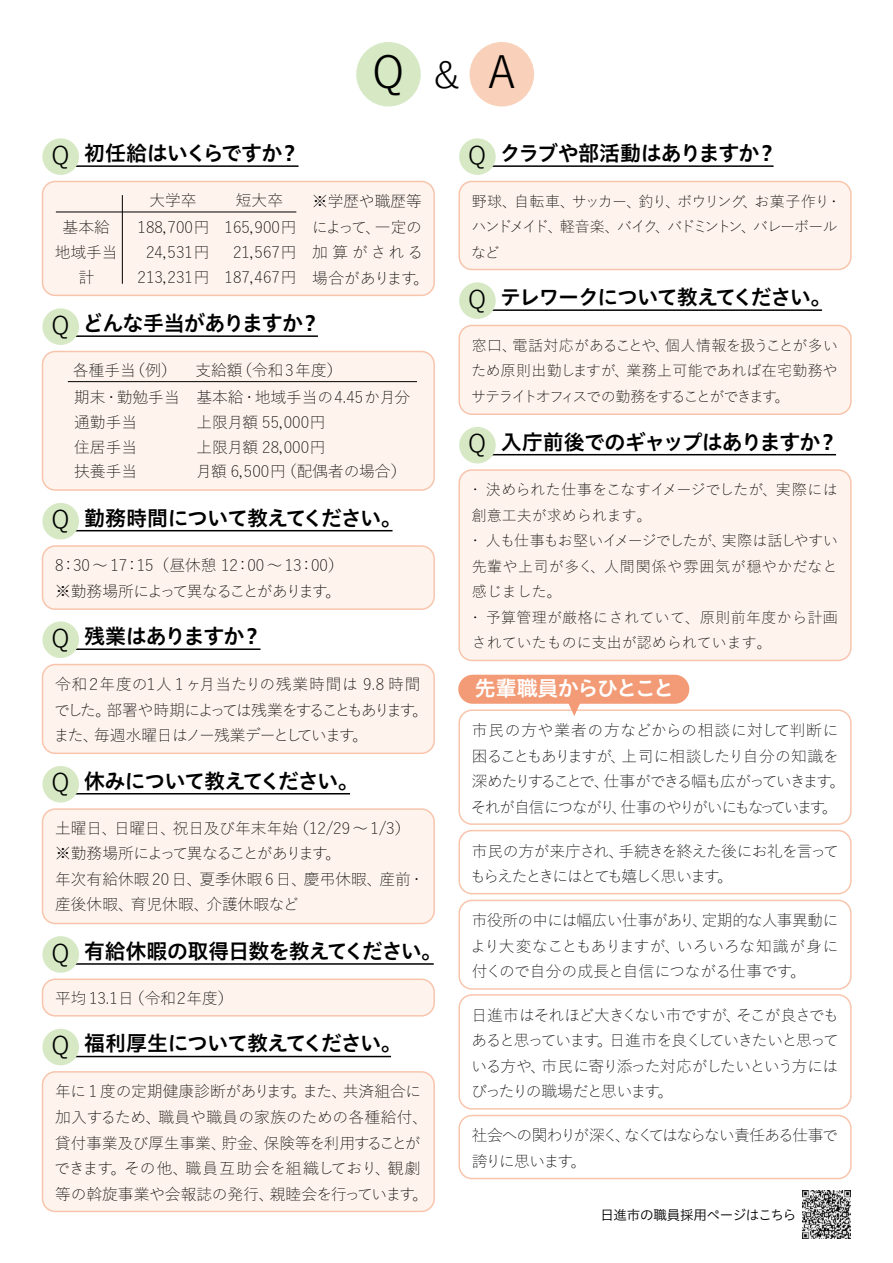
<style>
.page{position:relative;width:893px;height:1263px;background:#fff}
.page>*{position:absolute;margin:0;border:0;box-sizing:border-box;transform-origin:0 0}
.t1{font:45px "Yu Go Pr 6 N";color:#000}
.t2{font:25.5px "Yu Go Pr 6 N";color:#000}
.t3{font:21px "Hiragino UD Sans Std W6";letter-spacing:-.05em;color:#000}
.t4{font:21px "Hiragino UD Sans Std W6";letter-spacing:-.03em;color:#000}
.t5{font:21px "Hiragino UD Sans Std W6";letter-spacing:-.07em;color:#000}
.t6{font:21px "Hiragino UD Sans Std W6";letter-spacing:-.06em;color:#fff}
.t7{font:300 15.75px/24.8px "Yu Go Pr 6 N";color:#000}
.t8{font:300 15.75px/25.5px "Yu Go Pr 6 N";letter-spacing:-.02em;color:#000}
.t9{font:300 15.75px/25.5px "Yu Go Pr 6 N";letter-spacing:-.06em;color:#000}
.t10{font:300 15.75px/25.5px "Yu Go Pr 6 N";letter-spacing:-.1em;color:#000}
.t11{font:300 15.75px/25.5px "Yu Go Pr 6 N";letter-spacing:-.08em;color:#000}
.t12{font:300 15.75px/25.5px "Yu Go Pr 6 N";letter-spacing:-.085em;color:#000}
.t13{font:300 15px/25.5px "Yu Go Pr 6 N";color:#000;text-align:justify}
.t14{font:300 15px/25.5px "Yu Go Pr 6 N";letter-spacing:-.085em;color:#000}
.t15{font:13.5px "Hiragino UD Sans Std W3";letter-spacing:-.02em;color:#000}
.s1{font-size:37.5px}
.s2{font-family:"Yu Go Pr 6 N";font-size:25.5px}
</style>
<div class="page">
<div style="left:43px;top:181px;width:391px;height:114px;background:#fef3ed;border-radius:13px"></div>
<div style="left:42px;top:181px;width:393px;height:115px;border:2px solid #f8c5ac;border-radius:13px"></div>
<div style="left:43px;top:351px;width:391px;height:139px;background:#fef3ed;border-radius:13px"></div>
<div style="left:42px;top:351px;width:393px;height:140px;border:2px solid #f8c5ac;border-radius:13px"></div>
<div style="left:43px;top:546px;width:391px;height:63px;background:#fef3ed;border-radius:13px"></div>
<div style="left:42px;top:545px;width:393px;height:65px;border:2px solid #f8c5ac;border-radius:13px"></div>
<div style="left:43px;top:664px;width:391px;height:89px;background:#fef3ed;border-radius:13px"></div>
<div style="left:42px;top:664px;width:393px;height:90px;border:2px solid #f8c5ac;border-radius:13px"></div>
<div style="left:43px;top:809px;width:391px;height:114px;background:#fef3ed;border-radius:13px"></div>
<div style="left:42px;top:808px;width:393px;height:116px;border:2px solid #f8c5ac;border-radius:13px"></div>
<div style="left:43px;top:1072px;width:391px;height:139px;background:#fef3ed;border-radius:13px"></div>
<div style="left:42px;top:1071px;width:393px;height:141px;border:2px solid #f8c5ac;border-radius:13px"></div>
<div style="left:43px;top:979px;width:391px;height:37px;background:#fef3ed;border-radius:13px"></div>
<div style="left:42px;top:978px;width:393px;height:38px;border:2px solid #f8c5ac;border-radius:13px"></div>
<div style="left:458px;top:675px;width:231px;height:29px;background:#f29b76;border-radius:15px"></div>
<hr style="left:55px;top:165px;width:244px;height:2px;background:#000">
<div style="left:356px;top:42px;width:65px;height:64px;background:#d6e9c4;border-radius:50%"></div>
<div style="left:470px;top:42px;width:64px;height:64px;background:#f9d0ba;border-radius:50%"></div>
<div style="left:42px;top:138px;width:37px;height:37px;background:#d6e9c4;border-radius:50%"></div>
<hr style="left:56px;top:212px;width:240px;height:1px;background:#000">
<hr style="left:122px;top:195px;width:1px;height:89px;background:#000">
<hr style="left:472px;top:165px;width:302px;height:2px;background:#000">
<div style="left:459px;top:138px;width:37px;height:37px;background:#d6e9c4;border-radius:50%"></div>
<div style="left:459px;top:181px;width:392px;height:88px;background:#fef3ed;border-radius:13px"></div>
<div style="left:458px;top:181px;width:394px;height:89px;border:2px solid #f8c5ac;border-radius:13px"></div>
<hr style="left:55px;top:335px;width:263px;height:2px;background:#000">
<div style="left:42px;top:308px;width:37px;height:37px;background:#d6e9c4;border-radius:50%"></div>
<hr style="left:68px;top:381px;width:349px;height:1px;background:#000">
<hr style="left:55px;top:530px;width:338px;height:1px;background:#000">
<div style="left:42px;top:503px;width:37px;height:36px;background:#d6e9c4;border-radius:50%"></div>
<hr style="left:55px;top:648px;width:206px;height:2px;background:#000">
<div style="left:42px;top:621px;width:37px;height:37px;background:#d6e9c4;border-radius:50%"></div>
<hr style="left:55px;top:793px;width:295px;height:1px;background:#000">
<div style="left:42px;top:766px;width:37px;height:36px;background:#d6e9c4;border-radius:50%"></div>
<hr style="left:55px;top:1056px;width:336px;height:1px;background:#000">
<div style="left:42px;top:1029px;width:37px;height:36px;background:#d6e9c4;border-radius:50%"></div>
<hr style="left:55px;top:963px;width:379px;height:2px;background:#000">
<div style="left:42px;top:936px;width:37px;height:37px;background:#d6e9c4;border-radius:50%"></div>
<hr style="left:472px;top:309px;width:350px;height:2px;background:#000">
<div style="left:459px;top:282px;width:37px;height:37px;background:#d6e9c4;border-radius:50%"></div>
<div style="left:459px;top:325px;width:392px;height:89px;background:#fef3ed;border-radius:13px"></div>
<div style="left:458px;top:325px;width:394px;height:90px;border:2px solid #f8c5ac;border-radius:13px"></div>
<hr style="left:472px;top:454px;width:364px;height:1px;background:#000">
<div style="left:459px;top:427px;width:37px;height:36px;background:#d6e9c4;border-radius:50%"></div>
<div style="left:459px;top:470px;width:392px;height:190px;background:#fef3ed;border-radius:13px"></div>
<div style="left:458px;top:469px;width:394px;height:192px;border:2px solid #f8c5ac;border-radius:13px"></div>
<div style="left:458px;top:709px;width:394px;height:116px;border:2px solid #f8c5ac;border-radius:13px"></div>
<div style="left:458px;top:994px;width:394px;height:115px;border:2px solid #f8c5ac;border-radius:13px"></div>
<div style="left:458px;top:900px;width:394px;height:90px;border:2px solid #f8c5ac;border-radius:13px"></div>
<div style="left:458px;top:830px;width:394px;height:64px;border:2px solid #f8c5ac;border-radius:13px"></div>
<div style="left:458px;top:1115px;width:394px;height:64px;border:2px solid #f8c5ac;border-radius:13px"></div>
<svg style="left:567px;top:703px;width:14px;height:13px"></svg>
<img style="left:803px;top:1191px;width:48px;height:48px">
<h2 class="t2" style="left:51px;top:132px;width:20px">Q</h2>
<h3 class="t3" style="left:84px;top:137px;width:217px">初任給はいくらですか？</h3>
<h1 class="t1" style="left:372px;top:30px;width:146px">Q<span class="s1">&amp;</span>A</h1>
<h3 class="t3" style="left:468px;top:137px;width:311px"><span class="s2">Q</span> クラブや部活動はありますか？</h3>
<p class="t8" style="left:55px;top:213px;width:65px;line-height:24.8px;text-align:center">基本給地域手当計</p>
<p class="t8" style="left:149px;top:186px;width:49px">大学卒</p>
<p class="t8" style="left:236px;top:186px;width:49px">短大卒</p>
<p class="t7" style="left:138px;top:213px;width:73px;text-align:center">188，700円<br>24，531円<br>213，231円</p>
<p class="t7" style="left:225px;top:213px;width:73px;text-align:center">165，900円<br>21，567円<br>187，467円</p>
<p class="t8" style="left:312px;top:187px;width:119px">※学歴や職歴等によって、一定の加算がされる場合があります。</p>
<h2 class="t2" style="left:51px;top:302px;width:20px">Q</h2>
<h3 class="t3" style="left:83px;top:307px;width:239px">どんな手当がありますか？</h3>
<p class="t7" style="left:196px;top:354px;width:215px;line-height:27.2px;text-indent:-123px">各種手当（例） 支給額（令和3年度）<br>基本給・地域手当の4.45か月分</p>
<p class="t7" style="left:196px;top:408px;width:212px">上限月額 55，000円<br>上限月額 28，000円<br>月額 6，500円（配偶者の場合）</p>
<p class="t7" style="left:74px;top:383px;width:107px">期末・勤勉手当通勤手当<br>住居手当<br>扶養手当</p>
<h2 class="t2" style="left:51px;top:496px;width:20px">Q</h2>
<h3 class="t3" style="left:84px;top:502px;width:319px">勤務時間について教えてください。</h3>
<p class="t8" style="left:55px;top:551px;width:290px">8：30～17：15（昼休憩 12：00～13：00）※勤務場所によって異なることがあります。</p>
<h3 class="t3" style="left:84px;top:620px;width:179px">残業はありますか？</h3>
<p class="t10" style="left:54px;top:669px;width:376px">令和２年度の１人 1ヶ月当たりの残業時間は 9.8 時間でした。部署や時期によっては残業をすることもあります。また、毎週水曜日はノー残業デーとしています。</p>
<h2 class="t2" style="left:51px;top:615px;width:20px">Q</h2>
<h3 class="t3" style="left:84px;top:765px;width:276px">休みについて教えてください。</h3>
<p class="t7" style="left:55px;top:813px;width:371px;line-height:25.5px">土曜日、日曜日、祝日及び年末年始（12/29～1/3）※勤務場所によって異なることがあります。<br>年次有給休暇 20日、夏季休暇 6日、慶弔休暇、産前・産後休暇、育児休暇、介護休暇など</p>
<h2 class="t2" style="left:51px;top:759px;width:20px">Q</h2>
<h3 class="t4" style="left:84px;top:935px;width:359px">有給休暇の取得日数を教えてください。</h3>
<p class="t7" style="left:55px;top:984px;width:180px">平均13.1日（令和２年度）</p>
<h2 class="t2" style="left:51px;top:930px;width:20px">Q</h2>
<h3 class="t3" style="left:84px;top:1027px;width:319px">福利厚生について教えてください。</h3>
<p class="t7" style="left:54px;top:1077px;width:376px;line-height:25.5px">年に 1 度の定期健康診断があります。また、共済組合に加入するため、職員や職員の家族のための各種給付、貸付事業及び厚生事業、貯金、保険等を利用することができます。その他、職員互助会を組織しており、観劇等の斡旋事業や会報誌の発行、親睦会を行っています。</p>
<h2 class="t2" style="left:51px;top:1022px;width:20px">Q</h2>
<p class="t14" style="left:471px;top:186px;width:372px">野球、自転車、サッカー、釣り、ボウリング、お菓子作り・ハンドメイド、軽音楽、バイク、バドミントン、バレーボールなど</p>
<h3 class="t5" style="left:468px;top:281px;width:365px"><span class="s2">Q</span> テレワークについて教えてください。</h3>
<p class="t13" style="left:471px;top:330px;width:368px">窓口、電話対応があることや、個人情報を扱うことが多いため原則出勤しますが、業務上可能であれば在宅勤務やサテライトオフィスでの勤務をすることができます。</p>
<h3 class="t3" style="left:468px;top:426px;width:372px"><span class="s2">Q</span> 入庁前後でのギャップはありますか？</h3>
<p class="t13" style="left:468px;top:475px;width:372px;text-align:left">・決められた仕事をこなすイメージでしたが、実際には創意工夫が求められます。<br>・人も仕事もお堅いイメージでしたが、実際は話しやすい先輩や上司が多く、人間関係や雰囲気が穏やかだなと感じました。<br>・予算管理が厳格にされていて、原則前年度から計画されていたものに支出が認められています。</p>
<h3 class="t6" style="left:475px;top:672px;width:201px">先輩職員からひとこと</h3>
<p class="t9" style="left:471px;top:715px;width:376px">市民の方や業者の方などからの相談に対して判断に困ることもありますが、上司に相談したり自分の知識を深めたりすることで、仕事ができる幅も広がっていきます。それが自信につながり、仕事のやりがいにもなっています。</p>
<p class="t11" style="left:470px;top:836px;width:370px">市民の方が来庁され、手続きを終えた後にお礼を言ってもらえたときにはとても嬉しく思います。</p>
<p class="t8" style="left:471px;top:906px;width:369px;text-align:justify">市役所の中には幅広い仕事があり、定期的な人事異動により大変なこともありますが、いろいろな知識が身に付くので自分の成長と自信につながる仕事です。</p>
<p class="t8" style="left:471px;top:1000px;width:369px;text-align:justify">日進市はそれほど大きくない市ですが、そこが良さでもあると思っています。日進市を良くしていきたいと思っている方や、市民に寄り添った対応がしたいという方にはぴったりの職場だと思います。</p>
<p class="t12" style="left:472px;top:1121px;width:368px">社会への関わりが深く、なくてはならない責任ある仕事で誇りに思います。</p>
<p class="t15" style="left:600px;top:1204px;width:197px">日進市の職員採用ページはこちら</p>
</div>
